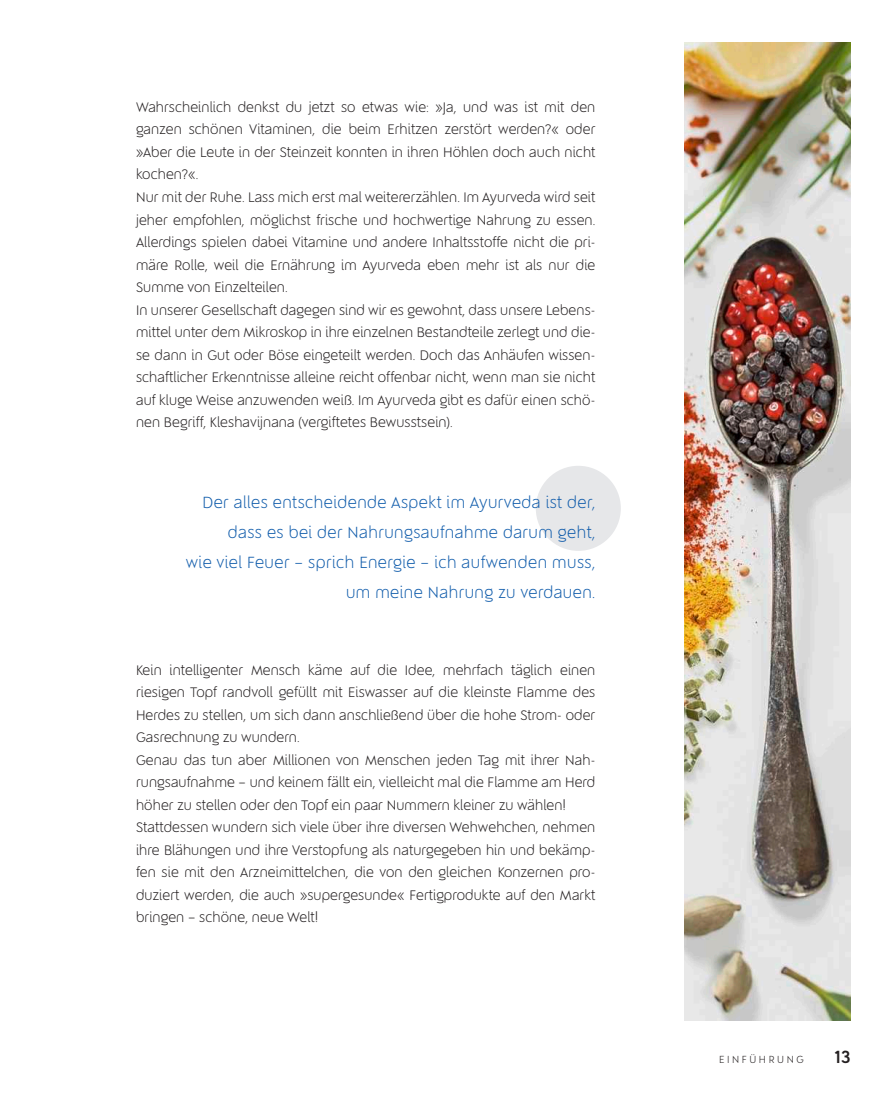
<style>
.page{position:relative;width:893px;height:1106px;background:#fff}
.page>*{position:absolute;margin:0;border:0;box-sizing:border-box;transform-origin:0 0}
.t1{font:700 18px "Qurillian";color:#231f20}
.t2{font:300 16.5px/30px "Qurillian";letter-spacing:.03em;color:#105cab;text-align:right}
.t3{font:300 14.1px/22.5px "Qurillian";letter-spacing:.01em;color:#231f20}
.t4{font:300 10.5px "Qurillian";letter-spacing:.25em;color:#231f20}
</style>
<div class="page">
<div style="left:536px;top:466px;width:85px;height:85px;background:#e6e7e9;border-radius:50%"></div>
<img style="left:685px;top:43px;width:165px;height:977px">
<p class="t3" style="left:136px;top:96px;width:461px">Wahrscheinlich denkst du jetzt so etwas wie: »Ja, und was ist mit den ganzen schönen Vitaminen, die beim Erhitzen zerstört werden?« oder »Aber die Leute in der Steinzeit konnten in ihren Höhlen doch auch nicht kochen?«.<br>Nur mit der Ruhe. Lass mich erst mal weitererzählen. Im Ayurveda wird seit jeher empfohlen, möglichst frische und hochwertige Nahrung zu essen.<br>Allerdings spielen dabei Vitamine und andere Inhaltsstoffe nicht die pri&shy;märe Rolle, weil die Ernährung im Ayurveda eben mehr ist als nur die Summe von Einzelteilen.<br>In unserer Gesellschaft dagegen sind wir es gewohnt, dass unsere Lebens&shy;mittel unter dem Mikroskop in ihre einzelnen Bestandteile zerlegt und die&shy;se dann in Gut oder Böse eingeteilt werden. Doch das Anhäufen wissen&shy;schaftlicher Erkenntnisse alleine reicht offenbar nicht, wenn man sie nicht auf kluge Weise anzuwenden weiß. Im Ayurveda gibt es dafür einen schö&shy;nen Begriff, Kleshavijnana (vergiftetes Bewusstsein).</p>
<p class="t2" style="left:186px;top:487px;width:411px">Der alles entscheidende Aspekt im Ayurveda ist der, dass es bei der Nahrungsaufnahme darum geht,<br>wie viel Feuer – sprich Energie – ich aufwenden muss, um meine Nahrung zu verdauen.</p>
<p class="t3" style="left:136px;top:658px;width:461px">Kein intelligenter Mensch käme auf die Idee, mehrfach täglich einen riesigen Topf randvoll gefüllt mit Eiswasser auf die kleinste Flamme des Herdes zu stellen, um sich dann anschließend über die hohe Strom- oder Gasrechnung zu wundern.<br>Genau das tun aber Millionen von Menschen jeden Tag mit ihrer Nah&shy;rungsaufnahme – und keinem fällt ein, vielleicht mal die Flamme am Herd höher zu stellen oder den Topf ein paar Nummern kleiner zu wählen!<br>Stattdessen wundern sich viele über ihre diversen Wehwehchen, nehmen ihre Blähungen und ihre Verstopfung als naturgegeben hin und bekämp&shy;fen sie mit den Arzneimittelchen, die von den gleichen Konzernen pro&shy;duziert werden, die auch »supergesunde« Fertigprodukte auf den Markt bringen – schöne, neue Welt!</p>
<p class="t4" style="left:719px;top:1053px;width:86px">EINFÜHRUNG</p>
<p class="t1" style="left:835px;top:1045px;width:17px">13</p>
</div>
